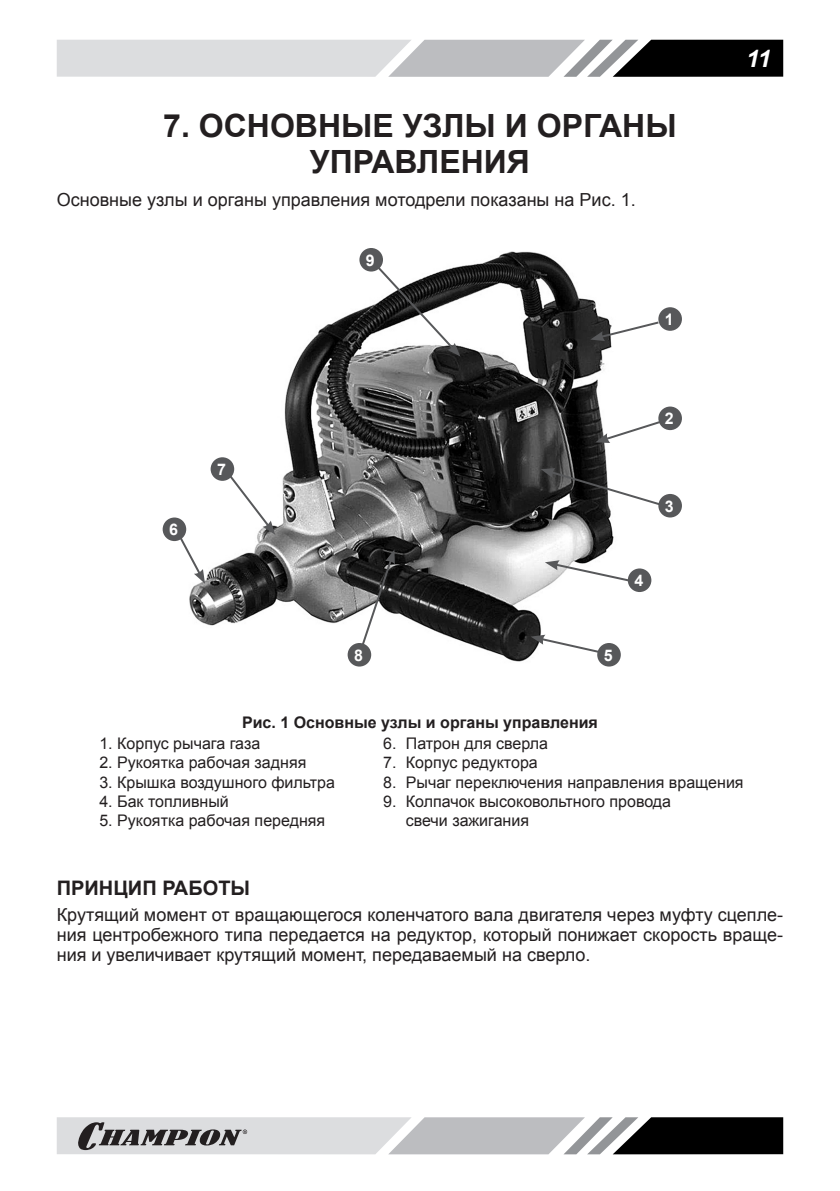
<style>
.page{position:relative;width:840px;height:1191px;background:#fff}
.page>*{position:absolute;margin:0;border:0;box-sizing:border-box;transform-origin:0 0}
.Заголовок_1{font:700 32px/36px "Arial";color:#231f20;text-align:center}
.t1{font:italic 700 24px "Arial";color:#fff}
.Заголовок2{font:700 20px "Arial";color:#231f20}
.Текст_основной{font:18px/20px "Arial";color:#231f20;text-align:justify}
.Текст_список{font:18px "Arial";color:#231f20}
.РИСУНОК_список{font:16px/19.2px "Arial";color:#231f20}
.РИСУНОК{font:700 16px "Arial";color:#231f20}
.Заголовок_1-2{font:700 16px "Arial";color:#fff}
</style>
<div class="page">
<svg style="left:57px;top:40px;width:725px;height:37px;background:#a7a8aa"></svg>
<svg style="left:57px;top:1117px;width:725px;height:37px;background:#9c9d9e"></svg>
<img style="left:185px;top:248px;width:435px;height:418px">
<svg style="left:177px;top:532px;width:28px;height:51px"></svg>
<svg style="left:222px;top:466px;width:53px;height:69px"></svg>
<svg style="left:356px;top:549px;width:38px;height:108px"></svg>
<svg style="left:530px;top:634px;width:81px;height:22px"></svg>
<svg style="left:544px;top:560px;width:83px;height:25px"></svg>
<svg style="left:540px;top:468px;width:126px;height:40px"></svg>
<svg style="left:595px;top:416px;width:76px;height:27px"></svg>
<svg style="left:590px;top:320px;width:69px;height:21px"></svg>
<svg style="left:368px;top:257px;width:92px;height:99px"></svg>
<div style="left:359px;top:248px;width:24px;height:23px;background:#57585a;border-radius:50%"></div>
<div style="left:162px;top:517px;width:24px;height:24px;background:#57585a;border-radius:50%"></div>
<div style="left:210px;top:457px;width:24px;height:24px;background:#57585a;border-radius:50%"></div>
<div style="left:347px;top:643px;width:24px;height:23px;background:#57585a;border-radius:50%"></div>
<div style="left:597px;top:643px;width:23px;height:23px;background:#57585a;border-radius:50%"></div>
<div style="left:627px;top:568px;width:24px;height:24px;background:#57585a;border-radius:50%"></div>
<div style="left:658px;top:406px;width:23px;height:24px;background:#57585a;border-radius:50%"></div>
<div style="left:658px;top:494px;width:23px;height:23px;background:#57585a;border-radius:50%"></div>
<div style="left:658px;top:307px;width:23px;height:24px;background:#57585a;border-radius:50%"></div>
<p class="Заголовок_1" style="left:163px;top:108px;width:514px">7. ОСНОВНЫЕ УЗЛЫ И ОРГАНЫ<br>УПРАВЛЕНИЯ</p>
<p class="Текст_список" style="left:57px;top:188px;width:580px">Основные узлы и органы управления мотодрели показаны на Рис. 1.</p>
<p class="Заголовок_1-2" style="left:169px;top:519px;width:10px">6</p>
<p class="Заголовок_1-2" style="left:217px;top:458px;width:10px">7</p>
<p class="Заголовок_1-2" style="left:366px;top:249px;width:10px">9</p>
<p class="Заголовок_1-2" style="left:664px;top:308px;width:10px">1</p>
<p class="Заголовок_1-2" style="left:664px;top:408px;width:10px">2</p>
<p class="Заголовок_1-2" style="left:664px;top:495px;width:10px">3</p>
<p class="Заголовок_1-2" style="left:634px;top:570px;width:10px">4</p>
<p class="Заголовок_1-2" style="left:354px;top:644px;width:10px">8</p>
<p class="Заголовок_1-2" style="left:603px;top:644px;width:10px">5</p>
<h2 class="t1" style="left:745px;top:42px;width:26px">11</h2>
<p class="РИСУНОК" style="left:242px;top:711px;width:357px">Рис. 1 Основные узлы и органы управления</p>
<p class="РИСУНОК_список" style="left:99px;top:734px;width:162px">1. Корпус рычага газа</p>
<p class="РИСУНОК_список" style="left:99px;top:753px;width:208px">2. Рукоятка рабочая задняя</p>
<p class="РИСУНОК_список" style="left:99px;top:772px;width:237px">3. Крышка воздушного фильтра</p>
<p class="РИСУНОК_список" style="left:99px;top:791px;width:131px">4. Бак топливный</p>
<p class="РИСУНОК_список" style="left:99px;top:811px;width:227px">5. Рукоятка рабочая передняя</p>
<p class="РИСУНОК_список" style="left:383px;top:734px;width:166px">6. Патрон для сверла</p>
<p class="РИСУНОК_список" style="left:383px;top:753px;width:156px">7. Корпус редуктора</p>
<p class="РИСУНОК_список" style="left:383px;top:772px;width:362px">8. Рычаг переключения направления вращения</p>
<p class="РИСУНОК_список" style="left:405px;top:791px;width:266px;text-indent:-23px">9. Колпачок высоковольтного провода свечи зажигания</p>
<p class="Заголовок2" style="left:57px;top:875px;width:195px">ПРИНЦИП РАБОТЫ</p>
<p class="Текст_основной" style="left:57px;top:905px;width:727px">Крутящий момент от вращающегося коленчатого вала двигателя через муфту сцепле&shy;ния центробежного типа передается на редуктор, который понижает скорость враще&shy;ния и увеличивает крутящий момент, передаваемый на сверло.</p>
</div>
